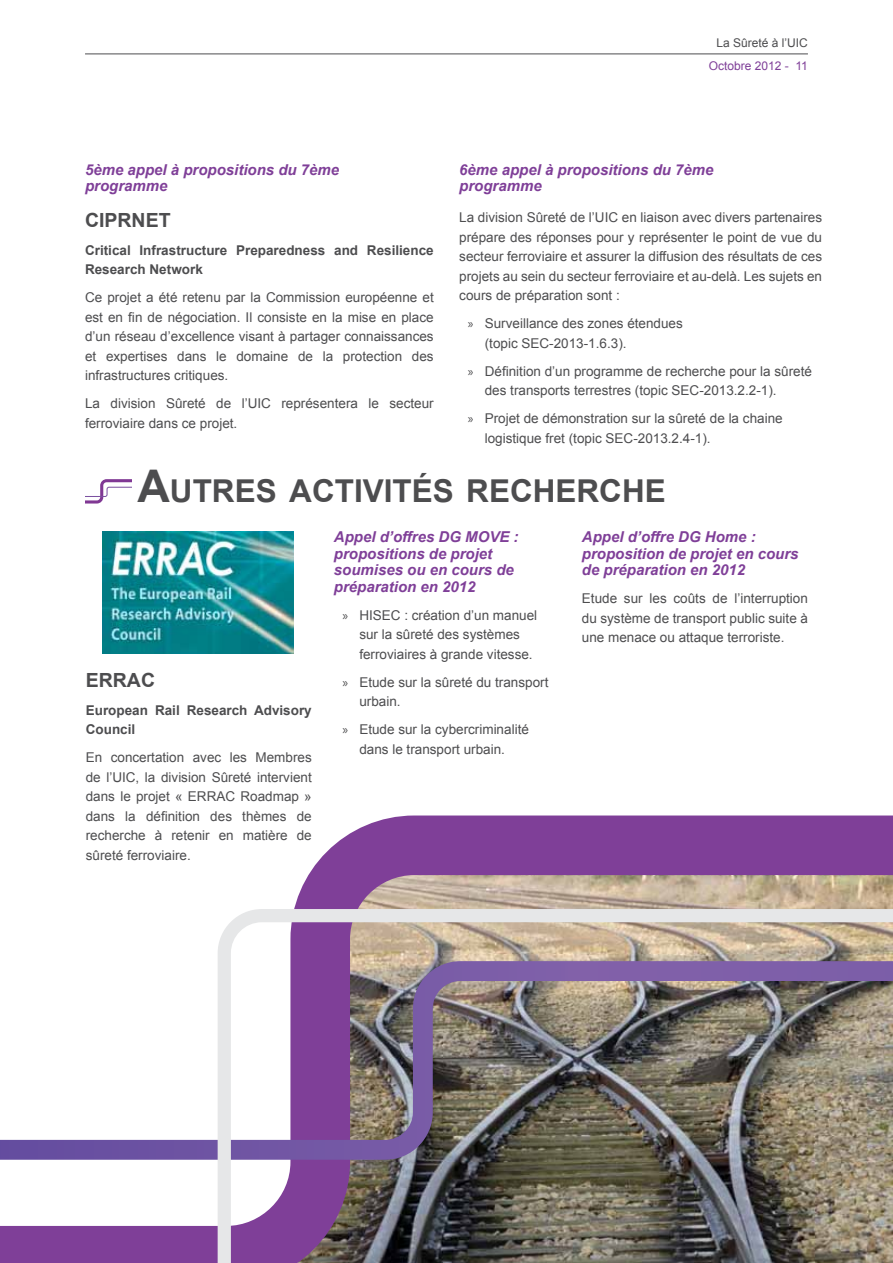
<style>
.page{position:relative;width:893px;height:1263px;background:#fff}
.page>*{position:absolute;margin:0;border:0;box-sizing:border-box;transform-origin:0 0}
.t1{font:700 31.5px "Arial";color:#4d4d4f}
.t2{font:700 19.5px "Arial";color:#4d4d4f}
.t3{font:italic 700 15px/16.5px "Arial";color:#7f3f98}
.t4{font:13.5px/19.5px "Arial";color:#4d4d4f}
.t5{font:700 13.5px/19.5px "Arial";color:#4d4d4f}
.t6{font:12px "Arial";color:#4d4d4f}
.t7{font:12px "Arial";color:#7f3f98}
.s1{font-family:"Myriad Pro"}
.s2{font-size:45px}
</style>
<div class="page">
<hr style="left:85px;top:54px;width:723px;height:1px;background:#4d4d4f">
<img style="left:103px;top:531px;width:191px;height:123px">
<svg style="left:294px;top:815px;width:599px;height:94px;background:#9b6d9e"></svg>
<img style="left:0;top:909px;width:893px;height:354px">
<svg style="left:85px;top:479px;width:46px;height:24px"></svg>
<p class="t6" style="left:716px;top:35px;width:93px">La Sûreté à l’UIC</p>
<p class="t7" style="left:709px;top:57px;width:101px">Octobre 2012 - 11</p>
<p class="t3" style="left:85px;top:162px;width:256px">5ème appel à propositions du 7ème programme</p>
<p class="t3" style="left:459px;top:162px;width:256px">6ème appel à propositions du 7ème programme</p>
<h2 class="t2" style="left:85px;top:207px;width:14px">CIPRNET</h2>
<p class="t5" style="left:85px;top:241px;width:350px">Critical Infrastructure Preparedness and Resilience<br>Research Network</p>
<p class="t4" style="left:85px;top:288px;width:350px;text-align:justify">Ce projet a été retenu par la Commission européenne et est en fin de négociation. Il consiste en la mise en place d’un réseau d’excellence visant à partager connaissances et expertises dans le domaine de la protection des infrastructures critiques.</p>
<p class="t4" style="left:85px;top:394px;width:350px">La division Sûreté de l’UIC représentera le secteur ferroviaire dans ce projet.</p>
<p class="t4" style="left:459px;top:208px;width:364px;text-align:justify">La division Sûreté de l’UIC en liaison avec divers partenaires prépare des réponses pour y représenter le point de vue du secteur ferroviaire et assurer la diffusion des résultats de ces projets au sein du secteur ferroviaire et au-delà. Les sujets en cours de préparation sont :</p>
<p class="t4" style="left:485px;top:314px;width:200px;text-indent:-17px"><span class="s1">»</span> Surveillance des zones étendues (topic SEC-2013-1.6.3).</p>
<p class="t4" style="left:485px;top:362px;width:329px;text-indent:-17px"><span class="s1">»</span> Définition d’un programme de recherche pour la sûreté des transports terrestres (topic SEC-2013.2.2-1).</p>
<p class="t4" style="left:485px;top:409px;width:299px;text-indent:-17px"><span class="s1">»</span> Projet de démonstration sur la sûreté de la chaine logistique fret (topic SEC-2013.2.4-1).</p>
<h1 class="t1" style="left:137px;top:470px;width:530px"><span class="s2">A</span>UTRES ACTIVITÉS RECHERCHE</h1>
<h2 class="t2" style="left:86px;top:667px;width:15px">ERRAC</h2>
<p class="t5" style="left:86px;top:700px;width:228px">European Rail Research Advisory<br>Council</p>
<p class="t4" style="left:86px;top:748px;width:228px;text-align:justify">En concertation avec les Membres de l’UIC, la division Sûreté intervient dans le projet « ERRAC Roadmap » dans la définition des thèmes de recherche à retenir en matière de sûreté ferroviaire.</p>
<p class="t3" style="left:334px;top:529px;width:186px">Appel d’offres DG MOVE : propositions de projet soumises ou en cours de préparation en 2012</p>
<p class="t4" style="left:359px;top:605px;width:179px;text-indent:-17px"><span class="s1">»</span> HISEC : création d’un manuel sur la sûreté des systèmes ferroviaires à grande vitesse.</p>
<p class="t4" style="left:359px;top:672px;width:191px;text-indent:-17px"><span class="s1">»</span> Etude sur la sûreté du transport urbain.</p>
<p class="t4" style="left:342px;top:720px;width:188px;text-align:center"><span class="s1">»</span> Etude sur la cybercriminalité dans le transport urbain.</p>
<p class="t3" style="left:582px;top:529px;width:218px">Appel d’offre DG Home : proposition de projet en cours de préparation en 2012</p>
<p class="t4" style="left:582px;top:589px;width:228px;text-align:justify">Etude sur les coûts de l’interruption du système de transport public suite à une menace ou attaque terroriste.</p>
</div>
